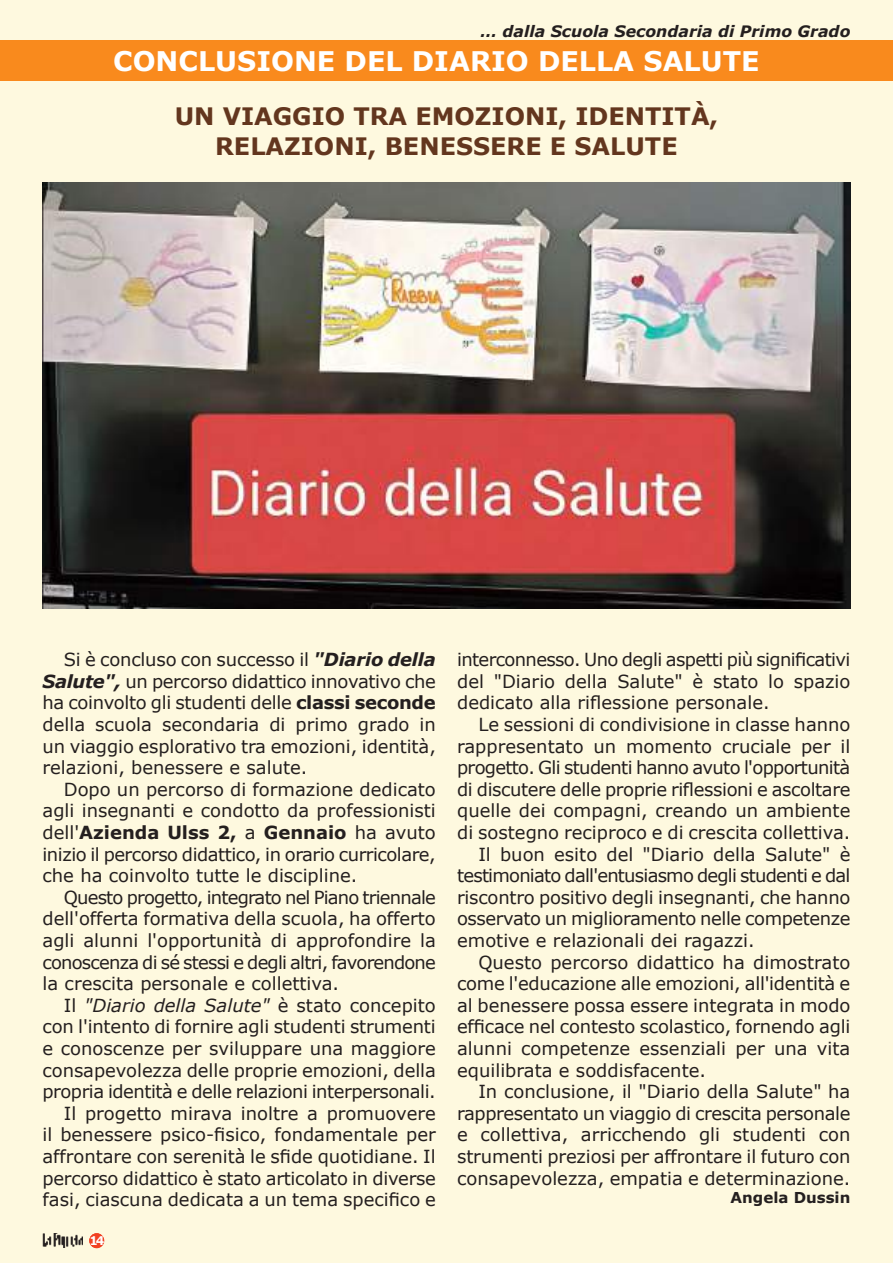
<style>
.page{position:relative;width:893px;height:1263px;background:#fef9df}
.page>*{position:absolute;margin:0;border:0;box-sizing:border-box;transform-origin:0 0}
.t1{font:700 27px "Verdana";color:#fff}
.t2{font:700 27px "Verdana";color:#fff;scale:.9 1}
.t3{font:700 24px/30px "Verdana";color:#63361e;text-align:center}
.t4{font:18px/21.6px "Verdana";color:#241f1f;text-align:justify}
.t5{font:18px "Verdana";letter-spacing:-.02em;color:#241f1f}
.t6{font:18px "Verdana";letter-spacing:-.045em;color:#241f1f}
.t7{font:18px "Verdana";letter-spacing:-.04em;color:#241f1f}
.t8{font:18px "Verdana";letter-spacing:-.025em;color:#241f1f}
.t9{font:italic 700 15.75px "Verdana";color:#241f1f}
.t10{font:700 15px "Verdana";color:#241f1f}
.t11{font:700 12px "Verdana";color:#fff}
.s1{font-weight:700;font-style:italic}
.s2{font-weight:700}
.s3{font-style:italic}
</style>
<div class="page">
<img style="left:42px;top:1233px;width:41px;height:14px">
<div style="left:0;top:40px;width:893px;height:41px;background:#f98a1d"></div>
<div style="left:90px;top:1234px;width:13px;height:13px;background:#f24122;border-radius:50%"></div>
<div style="left:89px;top:1233px;width:15px;height:15px;border:2px solid #f24122;border-radius:50%"></div>
<img style="left:43px;top:182px;width:807px;height:426px">
<p class="t9" style="left:481px;top:20px;width:371px">… dalla Scuola Secondaria di Primo Grado</p>
<h1 class="t1" style="left:113px;top:42px;width:648px">CONCLUSIONE DEL D AR O DELLA SALUTE</h1>
<h1 class="t2" style="left:173px;top:41px;width:610px">TURISMO SCOLASTICO IN VILLA … EMO</h1>
<h2 class="t3" style="left:175px;top:100px;width:545px">UN VIAGGIO TRA EMOZIONI, IDENTITÀ,<br>RELAZIONI, BENESSERE E SALUTE</h2>
<p class="t4" style="left:43px;top:649px;width:395px;text-indent:21px">Si è concluso con successo il <span class="s1">"Diario della Salute",</span> un percorso didattico innovativo che ha coinvolto gli studenti delle <span class="s2">classi seconde </span>della scuola secondaria di primo grado in un viaggio esplorativo tra emozioni, identità, relazioni, benessere e salute.</p>
<p class="t4" style="left:43px;top:778px;width:395px;text-indent:21px">Dopo un percorso di formazione dedicato agli insegnanti e condotto da professionisti dell'<span class="s2">Azienda Ulss 2,</span> a <span class="s2">Gennaio</span> ha avuto inizio il percorso didattico, in orario curricolare, che ha coinvolto tutte le discipline.</p>
<p class="t4" style="left:43px;top:886px;width:395px;text-indent:21px">Questo progetto, integrato nel Piano triennale dell'offerta formativa della scuola, ha offerto agli alunni l'opportunità di approfondire la conoscenza di sé stessi e degli altri, favorendone la crescita personale e collettiva.</p>
<p class="t4" style="left:43px;top:994px;width:395px;text-align:right">Il <span class="s3">"Diario della Salute"</span> è stato concepito con l'intento di fornire agli studenti strumenti e conoscenze per sviluppare una maggiore consapevolezza delle proprie emozioni, della propria identità e delle relazioni interpersonali.<br>Il progetto mirava inoltre a promuovere<br>il benessere psico-fisico, fondamentale per affrontare con serenità le sfide quotidiane. Il percorso didattico è stato articolato in diverse fasi, ciascuna dedicata a un tema specifico e</p>
<p class="t11" style="left:90px;top:1232px;width:16px">14</p>
<p class="t4" style="left:457px;top:649px;width:395px">interconnesso. Uno degli aspetti più significativi del "Diario della Salute" è stato lo spazio dedicato alla riflessione personale.</p>
<p class="t4" style="left:478px;top:713px;width:373px">Le sessioni di condivisione in classe hanno</p>
<p class="t4" style="left:457px;top:735px;width:395px">rappresentato un momento cruciale per il</p>
<p class="t7" style="left:457px;top:755px;width:395px">progetto. Gli studenti hanno avuto l'opportunità</p>
<p class="t5" style="left:457px;top:777px;width:395px">di discutere delle proprie riflessioni e ascoltare</p>
<p class="t4" style="left:457px;top:800px;width:395px">quelle dei compagni, creando un ambiente</p>
<p class="t4" style="left:457px;top:821px;width:395px">di sostegno reciproco e di crescita collettiva.</p>
<p class="t4" style="left:478px;top:843px;width:374px">Il buon esito del "Diario della Salute" è</p>
<p class="t6" style="left:457px;top:863px;width:395px">testimoniato dall'entusiasmo degli studenti e dal</p>
<p class="t4" style="left:457px;top:886px;width:395px">riscontro positivo degli insegnanti, che hanno</p>
<p class="t8" style="left:457px;top:906px;width:395px">osservato un miglioramento nelle competenze</p>
<p class="t4" style="left:457px;top:929px;width:299px">emotive e relazionali dei ragazzi.</p>
<p class="t4" style="left:478px;top:951px;width:374px">Questo percorso didattico ha dimostrato</p>
<p class="t4" style="left:457px;top:973px;width:395px">come l'educazione alle emozioni, all'identità e</p>
<p class="t4" style="left:457px;top:994px;width:395px">al benessere possa essere integrata in modo</p>
<p class="t4" style="left:457px;top:1016px;width:395px">efficace nel contesto scolastico, fornendo agli</p>
<p class="t4" style="left:457px;top:1037px;width:395px">alunni competenze essenziali per una vita</p>
<p class="t4" style="left:457px;top:1059px;width:250px">equilibrata e soddisfacente.</p>
<p class="t4" style="left:478px;top:1081px;width:374px">In conclusione, il "Diario della Salute" ha</p>
<p class="t5" style="left:457px;top:1101px;width:395px">rappresentato un viaggio di crescita personale</p>
<p class="t4" style="left:457px;top:1124px;width:395px">e collettiva, arricchendo gli studenti con</p>
<p class="t4" style="left:457px;top:1145px;width:395px">strumenti preziosi per affrontare il futuro con</p>
<p class="t4" style="left:457px;top:1167px;width:395px">consapevolezza, empatia e determinazione.</p>
<p class="t10" style="left:731px;top:1186px;width:121px">Angela Dussin</p>
</div>
